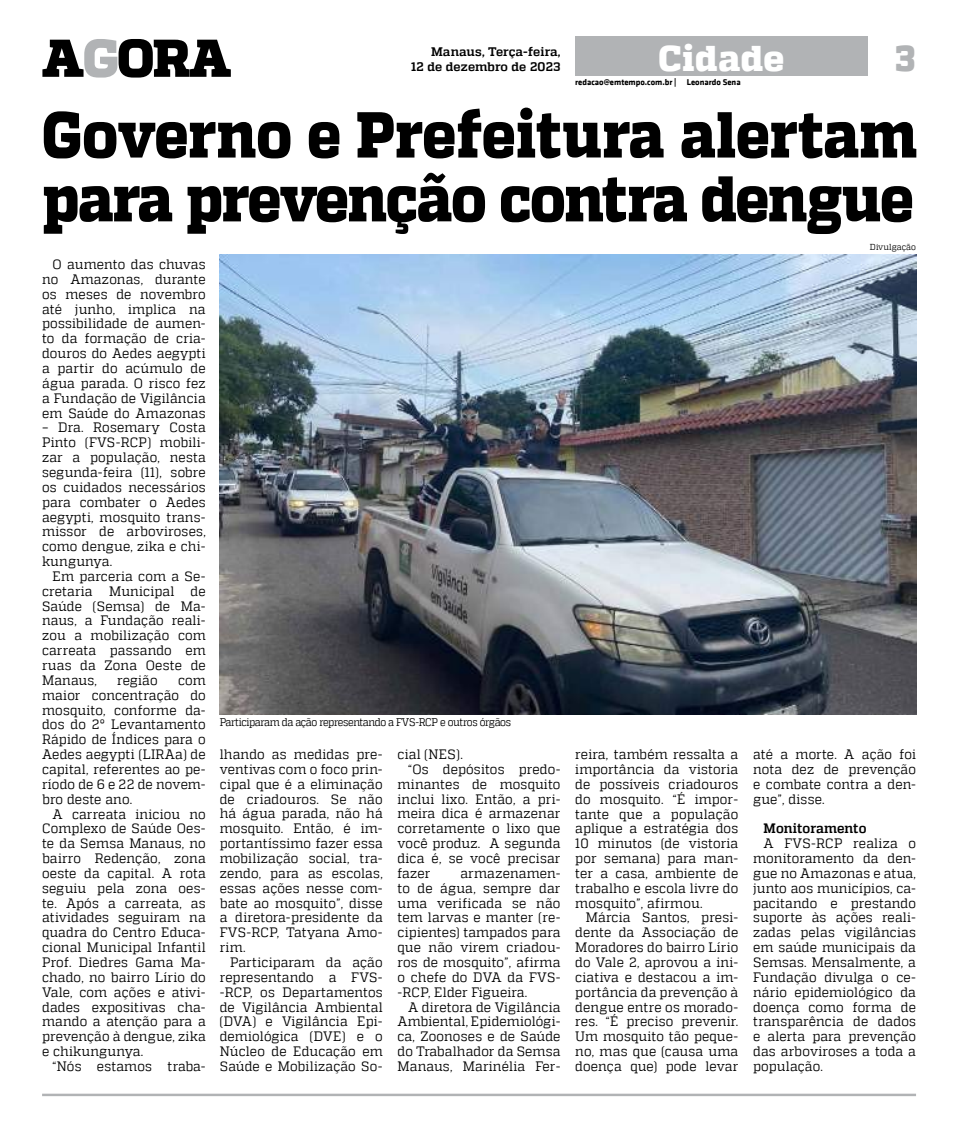
<style>
.page{position:relative;width:957px;height:1134px;background:#fff}
.page>*{position:absolute;margin:0;border:0;box-sizing:border-box;transform-origin:0 0}
.t1{font:800 64.75px "MW Quadon";letter-spacing:-.005em;color:#000;scale:.9 1}
.t2{font:800 64.38px "MW Quadon";letter-spacing:-.025em;color:#000;scale:.9 1}
.t3{font:800 36.62px "MW Quadon";color:#b1b3b5;scale:.95 1}
.t4{font:800 35.75px "MW Quadon";letter-spacing:.01em;color:#fff}
.t5{font:13.62px/14.9px "MW Quadon";letter-spacing:.01em;color:#000;text-align:justify;scale:.95 1}
.t6{font:700 13.62px "MW Quadon";color:#000;scale:.95 1}
.t7{font:700 12.38px/14.9px "MW Quadon";letter-spacing:.005em;color:#000;text-align:right}
.t8{font:11.12px "MW Quadon";letter-spacing:-.04em;color:#000;scale:.9 1}
.t9{font:700 8.62px "MW Klavika Bd";color:#000}
.t10{font:8.62px "MW Quadon";letter-spacing:.005em;color:#000;scale:.95 1}
</style>
<div class="page">
<hr style="left:42px;top:1094px;width:874px;height:2px;background:#b1b3b5">
<img style="left:220px;top:254px;width:696px;height:460px">
<svg style="left:42px;top:39px;width:189px;height:39px"></svg>
<div style="left:575px;top:37px;width:292px;height:39px;background:#b1b3b5"></div>
<p class="t7" style="left:411px;top:45px;width:151px">Manaus, Terça-feira,<br>12 de dezembro de 2023</p>
<h3 class="t4" style="left:658px;top:37px;width:127px">Cidade</h3>
<p class="t9" style="left:575px;top:76px;width:167px">redacao@emtempo.com.br | Leonardo Sena</p>
<h3 class="t3" style="left:895px;top:36px;width:22px">3</h3>
<h1 class="t1" style="left:42px;top:97px;width:974px">Governo e Prefeitura alertam</h1>
<h2 class="t2" style="left:42px;top:161px;width:970px">para prevenção contra dengue</h2>
<p class="t10" style="left:870px;top:242px;width:50px">Divulgação</p>
<p class="t5" style="left:42px;top:257px;width:174px;text-indent:10px">O aumento das chuvas no Amazonas, durante os meses de novembro até junho, implica na possibilidade de aumen&shy;to da formação de cria&shy;douros do Aedes aegypti a partir do acúmulo de água parada. O risco fez a Fundação de Vigilância em Saúde do Amazonas</p>
<p class="t5" style="left:42px;top:420px;width:174px">– Dra. Rosemary Costa Pinto (FVS-RCP) mobili&shy;zar a população, nesta segunda-feira (11), sobre os cuidados necessários para combater o Aedes aegypti, mosquito trans&shy;missor de arboviroses, como dengue, zika e chi&shy;kungunya.</p>
<p class="t5" style="left:42px;top:569px;width:174px;text-indent:10px">Em parceria com a Se&shy;cretaria Municipal de Saúde (Semsa) de Ma&shy;naus, a Fundação reali&shy;zou a mobilização com carreata passando em ruas da Zona Oeste de Manaus,</p>
<p class="t5" style="left:117px;top:673px;width:44px">região</p>
<p class="t5" style="left:42px;top:673px;width:174px;text-indent:136px">com maior concentração do mosquito, conforme da&shy;dos do 2° Levantamento Rápido de Índices para o Aedes aegypti (LIRAa) de capital, referentes ao pe&shy;ríodo de 6 e 22 de novem&shy;bro deste ano.</p>
<p class="t5" style="left:42px;top:806px;width:174px;text-indent:10px">A carreata iniciou no Complexo de Saúde Oes&shy;te da Semsa Manaus, no bairro Redenção, zona oeste da capital. A rota seguiu pela zona oes&shy;te. Após a carreata, as atividades seguiram na quadra do Centro Educa&shy;cional Municipal Infantil Prof. Diedres Gama Ma&shy;chado, no bairro Lírio do Vale, com ações e ativi&shy;dades expositivas cha&shy;mando a atenção para a prevenção à dengue, zika e chikungunya.</p>
<p class="t5" style="left:53px;top:1059px;width:163px">“Nós estamos traba-</p>
<p class="t8" style="left:220px;top:716px;width:325px">Participaram da ação representando a FVS-RCP e outros órgãos</p>
<p class="t5" style="left:220px;top:747px;width:173px">lhando as medidas pre&shy;ventivas com o foco prin&shy;cipal que é a eliminação de criadouros. Se não há água parada, não há mosquito. Então, é im&shy;portantíssimo fazer essa mobilização social, tra&shy;zendo, para as escolas, essas ações nesse com&shy;bate ao mosquito”, disse a diretora-presidente da FVS-RCP, Tatyana Amo&shy;rim.</p>
<p class="t5" style="left:220px;top:955px;width:173px;text-indent:10px">Participaram da ação representando a FVS--RCP, os Departamentos de Vigilância Ambiental (DVA) e Vigilância Epi&shy;demiológica (DVE) e o Núcleo de Educação em Saúde e Mobilização So-</p>
<p class="t5" style="left:397px;top:747px;width:70px">cial (NES).</p>
<p class="t5" style="left:408px;top:762px;width:162px">“Os depósitos predo-</p>
<p class="t5" style="left:397px;top:776px;width:173px">minantes de mosquito</p>
<p class="t5" style="left:397px;top:791px;width:173px">inclui lixo. Então, a pri-</p>
<p class="t5" style="left:397px;top:806px;width:173px">meira dica é armazenar</p>
<p class="t5" style="left:397px;top:821px;width:173px">corretamente o lixo que</p>
<p class="t5" style="left:397px;top:836px;width:173px">você produz. A segunda</p>
<p class="t5" style="left:397px;top:851px;width:173px">dica é, se você precisar</p>
<p class="t5" style="left:397px;top:866px;width:36px">fazer</p>
<p class="t5" style="left:397px;top:866px;width:173px;text-indent:63px">armazenamen&shy;to de água, sempre dar uma verificada se não tem larvas e manter (re&shy;cipientes) tampados para que não virem criadou&shy;ros de mosquito”, afirma o chefe do DVA da FVS--RCP, Elder Figueira.</p>
<p class="t5" style="left:397px;top:999px;width:173px;text-indent:10px">A diretora de Vigilância Ambiental, Epidemiológi&shy;ca, Zoonoses e de Saúde do Trabalhador da Semsa Manaus, Marinélia Fer-</p>
<p class="t5" style="left:575px;top:747px;width:173px">reira, também ressalta a importância da vistoria de possíveis criadouros do mosquito. “É impor&shy;tante que a população aplique a estratégia dos 10 minutos (de vistoria por semana) para man&shy;ter a casa, ambiente de trabalho e escola livre do mosquito”, afirmou.</p>
<p class="t5" style="left:575px;top:910px;width:173px;text-indent:10px">Márcia Santos, presi&shy;dente da Associação de Moradores do bairro Lírio do Vale 2, aprovou a ini&shy;ciativa e destacou a im&shy;portância da prevenção à dengue entre os morado&shy;res. “É preciso prevenir.<br>Um mosquito tão peque&shy;no, mas que (causa uma doença que) pode levar</p>
<p class="t5" style="left:753px;top:747px;width:173px">até a morte. A ação foi nota dez de prevenção e combate contra a den&shy;gue”, disse.</p>
<p class="t6" style="left:763px;top:821px;width:110px">Monitoramento</p>
<p class="t5" style="left:753px;top:836px;width:173px;text-indent:10px">A FVS-RCP realiza o monitoramento da den&shy;gue no Amazonas e atua, junto aos municípios, ca&shy;pacitando e prestando suporte às ações reali&shy;zadas pelas vigilâncias em saúde municipais da Semsas. Mensalmente, a Fundação divulga o ce&shy;nário epidemiológico da doença como forma de transparência de dados e alerta para prevenção das arboviroses a toda a população.</p>
</div>
